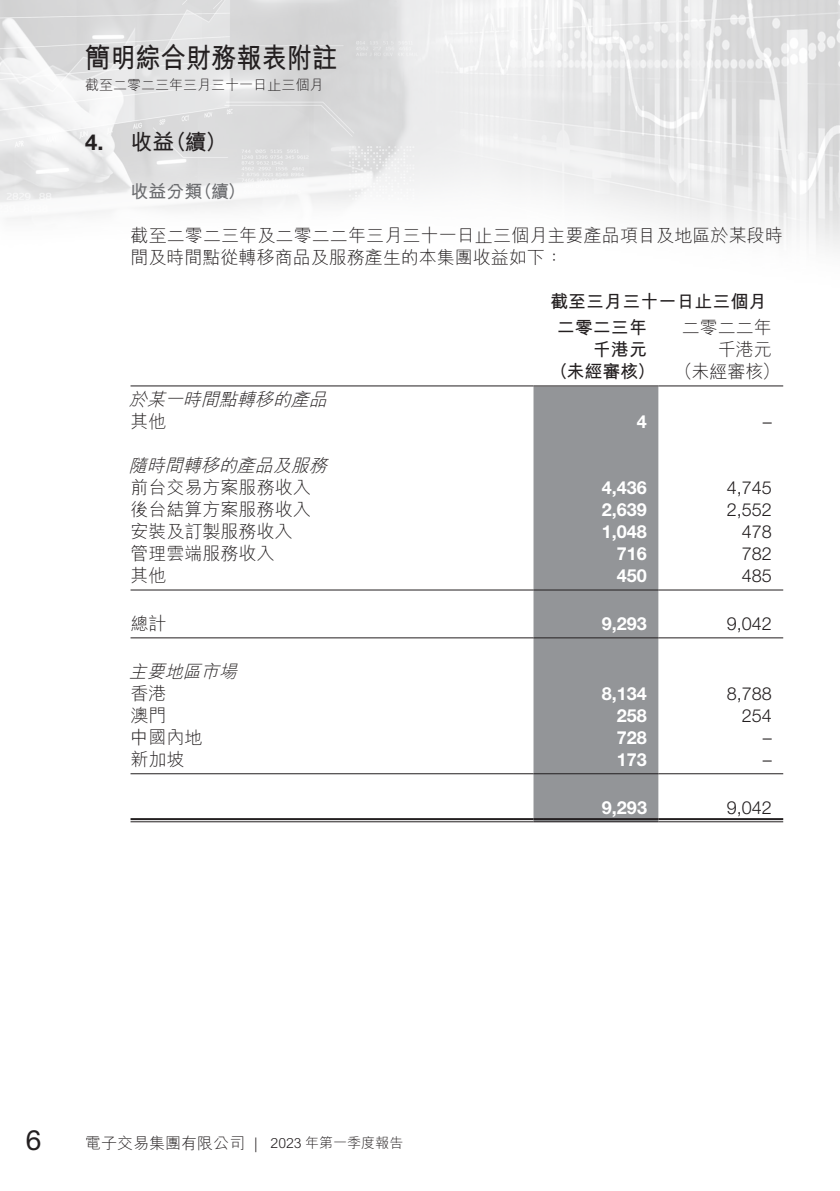
<style>
.page{position:relative;width:840px;height:1191px;background:#fff}
.page>*{position:absolute;margin:0;border:0;box-sizing:border-box;transform-origin:0 0}
.t1{font:700 28px "M Hei HK";color:#231f20;scale:.9 1}
.t2{font:28px "Helvetica Neue LT Std";color:#231f20}
.t3{font:700 22px "M Hei HK";color:#231f20}
.t4{font:300 18px/22px "M Hei HK";color:#231f20}
.t5{font:700 18px "Helvetica Neue LT Std";color:#fff}
.t6{font:300 18px "Helvetica Neue LT Std";color:#231f20}
.t7{font:italic 300 18px "M Hei HK";color:#231f20}
.t8{font:700 18px/26px "M Hei HK";color:#231f20}
.t9{font:700 18px "M Hei HK";color:#6c6d70}
.t10{font:300 16px "M Hei HK";color:#231f20}
.t11{font:300 14px "M Hei HK";color:#231f20}
.s1{font-family:"Helvetica Neue LT Std"}
.s2{font-weight:700}
.s3{font-size:14px}
</style>
<div class="page">
<img style="left:0;top:0;width:839px;height:386px">
<div style="left:533px;top:386px;width:125px;height:435px;background:#939598"></div>
<hr style="left:130px;top:385px;width:403px;height:1px;background:#231f20">
<hr style="left:533px;top:385px;width:125px;height:1px;background:#231f20">
<hr style="left:658px;top:385px;width:124px;height:1px;background:#231f20">
<hr style="left:130px;top:589px;width:403px;height:1px;background:#231f20">
<hr style="left:533px;top:589px;width:125px;height:1px;background:#231f20">
<hr style="left:658px;top:589px;width:124px;height:1px;background:#231f20">
<hr style="left:130px;top:637px;width:403px;height:1px;background:#231f20">
<hr style="left:533px;top:637px;width:125px;height:1px;background:#231f20">
<hr style="left:658px;top:637px;width:124px;height:1px;background:#231f20">
<hr style="left:130px;top:773px;width:403px;height:1px;background:#231f20">
<hr style="left:533px;top:773px;width:125px;height:1px;background:#231f20">
<hr style="left:658px;top:773px;width:124px;height:1px;background:#231f20">
<hr style="left:130px;top:818px;width:403px;height:2px;background:#231f20">
<hr style="left:130px;top:821px;width:403px;height:1px;background:#231f20">
<hr style="left:533px;top:818px;width:125px;height:2px;background:#231f20">
<hr style="left:533px;top:821px;width:125px;height:1px;background:#231f20">
<hr style="left:658px;top:818px;width:124px;height:2px;background:#231f20">
<hr style="left:658px;top:821px;width:124px;height:1px;background:#231f20">
<h1 class="t1" style="left:85px;top:37px;width:281px">簡明綜合財務報表附註</h1>
<p class="t11" style="left:85px;top:75px;width:239px">截至二零二三年三月三十一日止三個月</p>
<p class="t3" style="left:85px;top:126px;width:143px"><span class="s1">4.</span> 收益（續）</p>
<p class="t9" style="left:130px;top:178px;width:116px">收益分類（續）</p>
<p class="t4" style="left:130px;top:224px;width:653px">截至二零二三年及二零二二年三月三十一日止三個月主要產品項目及地區於某段時間及時間點從轉移商品及服務產生的本集團收益如下：</p>
<p class="t8" style="left:556px;top:287px;width:211px;text-indent:-7px">截至三月三十一日止三個月二零二三年</p>
<p class="t4" style="left:681px;top:316px;width:91px">二零二二年</p>
<p class="t4" style="left:549px;top:338px;width:231px;text-indent:168px">千港元<span class="s2">（未經審核）</span> （未經審核）</p>
<p class="t8" style="left:592px;top:335px;width:55px">千港元</p>
<p class="t7" style="left:129px;top:387px;width:206px">於某一時間點轉移的產品</p>
<p class="t4" style="left:130px;top:410px;width:37px">其他</p>
<p class="t5" style="left:636px;top:410px;width:12px">4</p>
<p class="t6" style="left:762px;top:411px;width:10px">–</p>
<p class="t7" style="left:129px;top:453px;width:206px">隨時間轉移的產品及服務</p>
<p class="t4" style="left:130px;top:476px;width:181px">前台交易方案服務收入</p>
<p class="t5" style="left:601px;top:476px;width:47px">4,436</p>
<p class="t6" style="left:726px;top:477px;width:47px">4,745</p>
<p class="t4" style="left:130px;top:498px;width:181px">後台結算方案服務收入</p>
<p class="t5" style="left:601px;top:498px;width:47px">2,639</p>
<p class="t6" style="left:726px;top:499px;width:47px">2,552</p>
<p class="t4" style="left:130px;top:520px;width:163px">安裝及訂製服務收入</p>
<p class="t5" style="left:601px;top:520px;width:47px">1,048</p>
<p class="t6" style="left:741px;top:521px;width:32px">478</p>
<p class="t4" style="left:130px;top:542px;width:146px">管理雲端服務收入</p>
<p class="t5" style="left:616px;top:542px;width:32px">716</p>
<p class="t6" style="left:741px;top:543px;width:32px">782</p>
<p class="t4" style="left:130px;top:564px;width:37px">其他</p>
<p class="t5" style="left:616px;top:564px;width:32px">450</p>
<p class="t6" style="left:741px;top:565px;width:32px">485</p>
<p class="t4" style="left:130px;top:612px;width:37px">總計</p>
<p class="t5" style="left:601px;top:612px;width:47px">9,293</p>
<p class="t6" style="left:726px;top:612px;width:47px">9,042</p>
<p class="t7" style="left:129px;top:658px;width:116px">主要地區市場</p>
<p class="t4" style="left:130px;top:681px;width:37px">香港</p>
<p class="t5" style="left:601px;top:682px;width:47px">8,134</p>
<p class="t6" style="left:726px;top:682px;width:47px">8,788</p>
<p class="t4" style="left:130px;top:703px;width:37px">澳門</p>
<p class="t5" style="left:616px;top:704px;width:32px">258</p>
<p class="t6" style="left:741px;top:704px;width:32px">254</p>
<p class="t4" style="left:130px;top:725px;width:73px">中國內地</p>
<p class="t5" style="left:616px;top:726px;width:32px">728</p>
<p class="t6" style="left:762px;top:726px;width:10px">–</p>
<p class="t4" style="left:130px;top:747px;width:55px">新加坡</p>
<p class="t5" style="left:616px;top:748px;width:32px">173</p>
<p class="t6" style="left:762px;top:748px;width:10px">–</p>
<p class="t5" style="left:601px;top:796px;width:47px">9,293</p>
<p class="t6" style="left:726px;top:796px;width:47px">9,042</p>
<h1 class="t2" style="left:26px;top:1123px;width:17px">6</h1>
<p class="t10" style="left:85px;top:1131px;width:319px">電子交易集團有限公司 | <span class="s3">2023 年第一季度報告</span></p>
</div>
